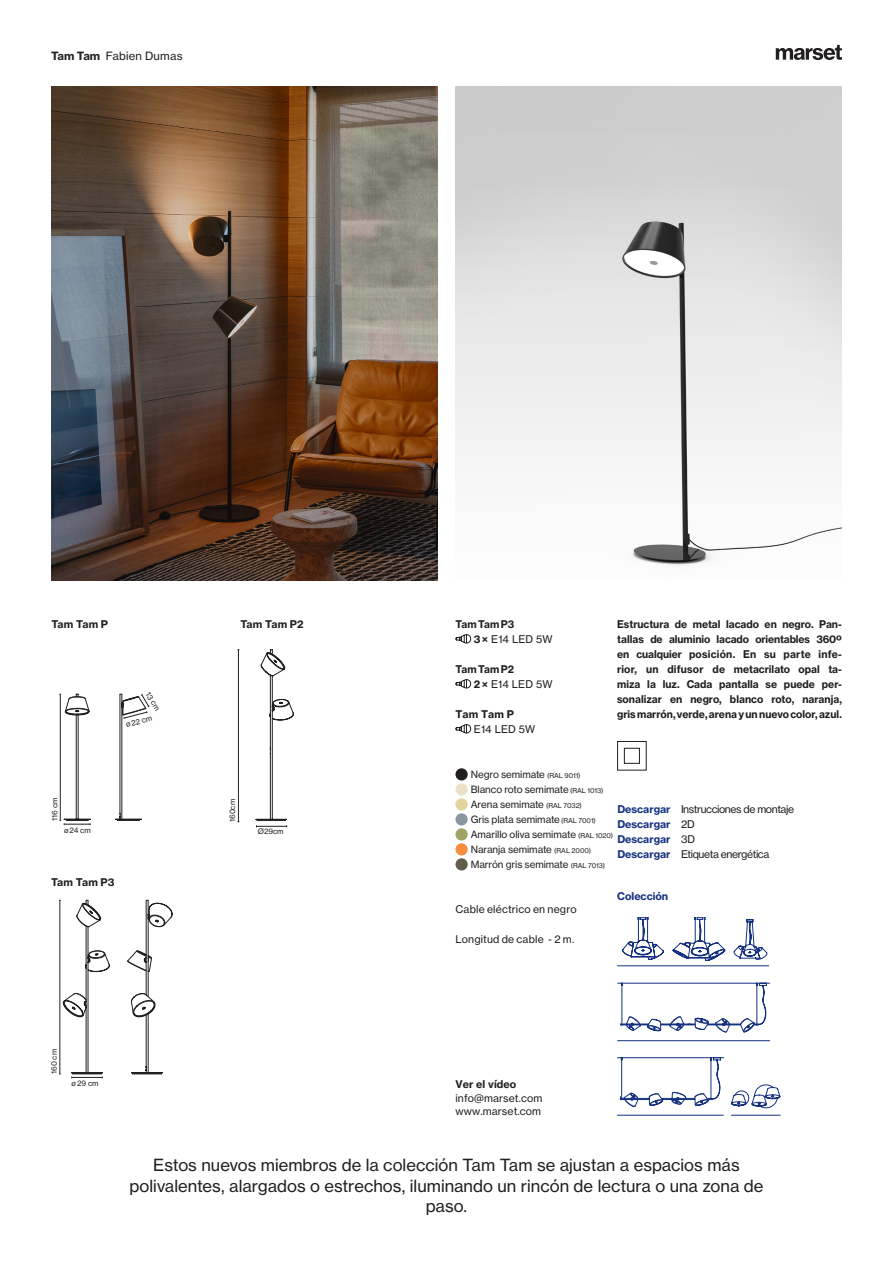
<style>
.page{position:relative;width:893px;height:1263px;background:#fff}
.page>*{position:absolute;margin:0;border:0;box-sizing:border-box;transform-origin:0 0}
.t1{font:16.5px/20.2px "N Haas Grotesk TX Pro 55 Rg";color:#231f20;text-align:center}
.t2{font:11.25px "N Haas Grotesk TX Pro 55 Rg";letter-spacing:.015em;color:#231f20}
.t3{font:10.5px/15px "N Haas Grotesk TX Pro 75 Bd";color:#231f20;text-align:justify}
.nombres_ficha{font:10.5px "N Haas Grotesk TX Pro 55 Rg";letter-spacing:.01em;color:#231f20}
.nombres_ficha-2{font:10.5px "N Haas Grotesk TX Pro 55 Rg";letter-spacing:-.04em;color:#231f20}
.t4{font:10.5px "N Haas Grotesk TX Pro 75 Bd";color:#153280}
.t5{font:9.9px "N Haas Grotesk TX Pro 55 Rg";letter-spacing:-.005em;color:#231f20}
.t6{font:7.5px "N Haas Grotesk TX Pro 55 Rg";letter-spacing:-.01em;color:#231f20}
.s1{font-family:"N Haas Grotesk TX Pro 75 Bd"}
.s2{font-size:6.75px}
.s3{font-family:"N Haas Grotesk TX Pro 75 Bd";color:#153280}
.s4{font-family:"N Haas Grotesk TX Pro 55 Rg";color:#231f20}
</style>
<div class="page">
<svg style="left:455px;top:634px;width:17px;height:9px"></svg>
<svg style="left:455px;top:679px;width:17px;height:9px"></svg>
<svg style="left:455px;top:724px;width:17px;height:9px"></svg>
<div style="left:455px;top:768px;width:13px;height:12px;background:#231f20;border-radius:50%"></div>
<div style="left:455px;top:783px;width:13px;height:12px;background:#ede0c9;border-radius:50%"></div>
<div style="left:455px;top:798px;width:13px;height:12px;background:#e3d39f;border-radius:50%"></div>
<div style="left:455px;top:813px;width:13px;height:12px;background:#8c969d;border-radius:50%"></div>
<div style="left:455px;top:828px;width:13px;height:12px;background:#a0a364;border-radius:50%"></div>
<div style="left:455px;top:843px;width:13px;height:12px;background:#f68d41;border-radius:50%"></div>
<div style="left:455px;top:858px;width:13px;height:12px;background:#625c48;border-radius:50%"></div>
<div style="left:617px;top:741px;width:29px;height:29px;border:1px solid #231f20"></div>
<div style="left:624px;top:748px;width:16px;height:16px;border:1px solid #231f20"></div>
<img style="left:455px;top:86px;width:387px;height:479px">
<svg style="left:776px;top:45px;width:66px;height:15px"></svg>
<img style="left:51px;top:86px;width:386px;height:494px">
<hr style="left:617px;top:1040px;width:153px;height:1px;background:#153280">
<svg style="left:617px;top:983px;width:153px;height:49px"></svg>
<svg style="left:617px;top:1057px;width:107px;height:50px"></svg>
<svg style="left:734px;top:919px;width:33px;height:41px"></svg>
<hr style="left:617px;top:965px;width:152px;height:1px;background:#153280">
<svg style="left:622px;top:917px;width:42px;height:43px"></svg>
<svg style="left:673px;top:917px;width:52px;height:44px"></svg>
<hr style="left:731px;top:1115px;width:49px;height:1px;background:#153280">
<svg style="left:731px;top:1084px;width:49px;height:24px"></svg>
<hr style="left:617px;top:1115px;width:106px;height:1px;background:#153280">
<svg style="left:127px;top:900px;width:46px;height:174px"></svg>
<svg style="left:59px;top:694px;width:32px;height:131px"></svg>
<svg style="left:59px;top:900px;width:51px;height:178px"></svg>
<svg style="left:115px;top:694px;width:35px;height:127px"></svg>
<hr style="left:238px;top:650px;width:1px;height:172px;background:#231f20">
<svg style="left:256px;top:649px;width:38px;height:178px"></svg>
<p class="t2" style="left:51px;top:49px;width:133px"><span class="s1">Tam Tam</span> Fabien Dumas</p>
<p class="t3" style="left:51px;top:617px;width:58px">Tam Tam P</p>
<p class="t6" style="left:152px;top:690px;width:21px;rotate:58deg">13 cm</p>
<p class="t6" style="left:125px;top:720px;width:28px;rotate:-16deg">ø 22 cm</p>
<p class="t6" style="left:50px;top:821px;width:24px;rotate:-90deg">116 cm</p>
<p class="t6" style="left:64px;top:825px;width:28px">ø 24 cm</p>
<p class="t3" style="left:51px;top:875px;width:65px">Tam Tam P3</p>
<p class="t6" style="left:50px;top:1074px;width:26px;rotate:-90deg">160 cm</p>
<p class="t6" style="left:72px;top:1079px;width:29px">ø 29 cm</p>
<p class="t3" style="left:240px;top:617px;width:65px">Tam Tam P2</p>
<p class="t6" style="left:228px;top:822px;width:24px;rotate:-90deg">160cm</p>
<p class="t6" style="left:258px;top:827px;width:27px">Ø29cm</p>
<p class="t3" style="left:617px;top:617px;width:226px">Estructura de metal lacado en negro. Pan&shy;tallas de aluminio lacado orientables 360º en cualquier posición. En su parte infe&shy;rior, un difusor de metacrilato opal ta&shy;miza la luz. Cada pantalla se puede per&shy;sonalizar en negro, blanco roto, naranja, gris marrón, verde, arena y un nuevo color, azul.</p>
<p class="t3" style="left:455px;top:617px;width:60px">Tam Tam P3</p>
<p class="nombres_ficha" style="left:474px;top:633px;width:80px"><span class="s1">3 ×</span> E14 LED 5W</p>
<p class="t3" style="left:455px;top:662px;width:60px">Tam Tam P2</p>
<p class="nombres_ficha" style="left:474px;top:678px;width:80px"><span class="s1">2 ×</span> E14 LED 5W</p>
<p class="t3" style="left:455px;top:707px;width:60px">Tam Tam P</p>
<p class="nombres_ficha" style="left:474px;top:723px;width:63px">E14 LED 5W</p>
<p class="t5" style="left:471px;top:768px;width:111px">Negro semimate <span class="s2">(RAL 9011)</span></p>
<p class="t5" style="left:471px;top:783px;width:134px">Blanco roto semimate <span class="s2">(RAL 1013)</span></p>
<p class="t5" style="left:471px;top:798px;width:113px">Arena semimate <span class="s2">(RAL 7032)</span></p>
<p class="t5" style="left:471px;top:813px;width:127px">Gris plata semimate <span class="s2">(RAL 7001)</span></p>
<p class="t5" style="left:471px;top:828px;width:144px">Amarillo oliva semimate <span class="s2">(RAL 1020)</span></p>
<p class="t5" style="left:471px;top:843px;width:122px">Naranja semimate <span class="s2">(RAL 2000)</span></p>
<p class="t5" style="left:471px;top:858px;width:136px">Marrón gris semimate <span class="s2">(RAL 7013)</span></p>
<p class="nombres_ficha" style="left:455px;top:903px;width:123px">Cable eléctrico en negro</p>
<p class="nombres_ficha" style="left:455px;top:933px;width:120px">Longitud de cable - 2 m.</p>
<p class="nombres_ficha-2" style="left:617px;top:802px;width:178px"><span class="s3">Descargar</span> Instrucciones de montaje</p>
<p class="t4" style="left:617px;top:817px;width:79px">Descargar <span class="s4">2D</span></p>
<p class="t4" style="left:617px;top:832px;width:79px">Descargar <span class="s4">3D</span></p>
<p class="nombres_ficha-2" style="left:617px;top:847px;width:153px"><span class="s3">Descargar</span> Etiqueta energética</p>
<p class="t4" style="left:617px;top:890px;width:53px">Colección</p>
<p class="t3" style="left:455px;top:1077px;width:62px">Ver el vídeo</p>
<p class="nombres_ficha" style="left:455px;top:1091px;width:88px">info@marset.com</p>
<p class="nombres_ficha" style="left:455px;top:1105px;width:87px">www.marset.com</p>
<p class="t1" style="left:130px;top:1155px;width:635px">Estos nuevos miembros de la colección Tam Tam se ajustan a espacios más polivalentes, alargados o estrechos, iluminando un rincón de lectura o una zona de paso.</p>
</div>
